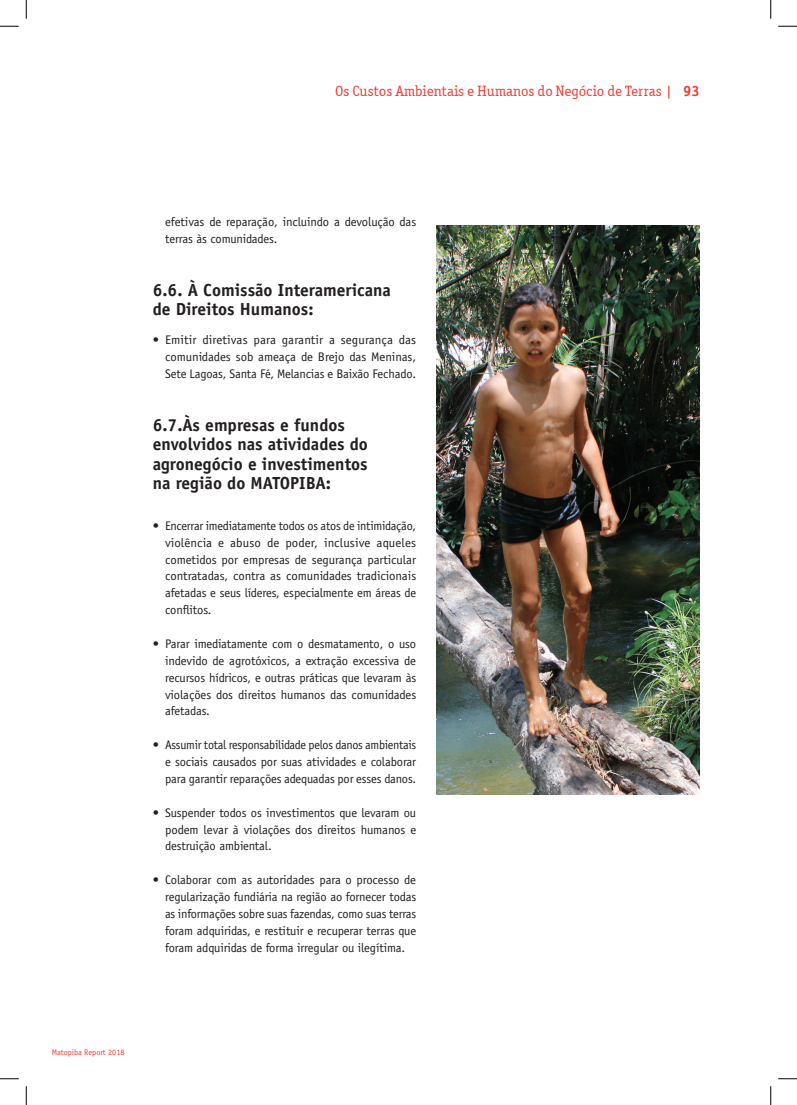
<style>
.page{position:relative;width:797px;height:1105px;background:#fff}
.page>*{position:absolute;margin:0;border:0;box-sizing:border-box;transform-origin:0 0}
.t1{font:700 17.5px/19.4px "Officina Sans Std";color:#231f20}
.t2{font:15px "Officina Serif ITCTT Book";color:#ee3e34}
.t3{font:12.5px/16.9px "Officina Sans Std";letter-spacing:-.01em;color:#231f20;text-align:justify}
.t4{font:8.12px "Officina Sans Std";color:#ee3e34}
.s1{font-family:"Officina Serif";font-weight:700}
</style>
<div class="page">
<img style="left:436px;top:226px;width:263px;height:568px">
<svg style="left:0;top:25px;width:19px;height:2px"></svg>
<svg style="left:778px;top:25px;width:19px;height:2px"></svg>
<svg style="left:0;top:1078px;width:19px;height:1px"></svg>
<svg style="left:778px;top:1078px;width:19px;height:1px"></svg>
<svg style="left:25px;top:0;width:2px;height:19px"></svg>
<svg style="left:25px;top:1086px;width:2px;height:19px"></svg>
<svg style="left:770px;top:0;width:1px;height:19px"></svg>
<svg style="left:770px;top:1086px;width:1px;height:19px"></svg>
<p class="t2" style="left:335px;top:82px;width:366px">Os Custos Ambientais e Humanos do Negócio de Terras | <span class="s1">93</span></p>
<p class="t3" style="left:165px;top:213px;width:253px">efetivas de reparação, incluindo a devolução das terras às comunidades.</p>
<h1 class="t1" style="left:153px;top:280px;width:240px">6.6. À Comissão Interamericana de Direitos Humanos:</h1>
<p class="t3" style="left:165px;top:331px;width:252px;text-indent:-12px">• Emitir diretivas para garantir a segurança das comunidades sob ameaça de Brejo das Meninas, Sete Lagoas, Santa Fé, Melancias e Baixão Fechado.</p>
<h1 class="t1" style="left:153px;top:415px;width:217px">6.7.Às empresas e fundos envolvidos nas atividades do agronegócio e investimentos na região do MATOPIBA:</h1>
<p class="t3" style="left:165px;top:517px;width:253px;text-indent:-12px">• Encerrar imediatamente todos os atos de intimidação, violência e abuso de poder, inclusive aqueles cometidos por empresas de segurança particular contratadas, contra as comunidades tradicionais afetadas e seus líderes, especialmente em áreas de conflitos.</p>
<p class="t3" style="left:165px;top:635px;width:253px;text-indent:-12px">• Parar imediatamente com o desmatamento, o uso indevido de agrotóxicos, a extração excessiva de recursos hídricos, e outras práticas que levaram às violações dos direitos humanos das comunidades afetadas.</p>
<p class="t3" style="left:165px;top:736px;width:253px;text-indent:-12px">• Assumir total responsabilidade pelos danos ambientais e sociais causados por suas atividades e colaborar para garantir reparações adequadas por esses danos.</p>
<p class="t3" style="left:165px;top:804px;width:253px;text-indent:-12px">• Suspender todos os investimentos que levaram ou podem levar à violações dos direitos humanos e destruição ambiental.</p>
<p class="t3" style="left:165px;top:871px;width:253px;text-indent:-12px">• Colaborar com as autoridades para o processo de regularização fundiária na região ao fornecer todas as informações sobre suas fazendas, como suas terras foram adquiridas, e restituir e recuperar terras que foram adquiridas de forma irregular ou ilegítima.</p>
<p class="t4" style="left:52px;top:1048px;width:74px">Matopiba Report 2018</p>
</div>
